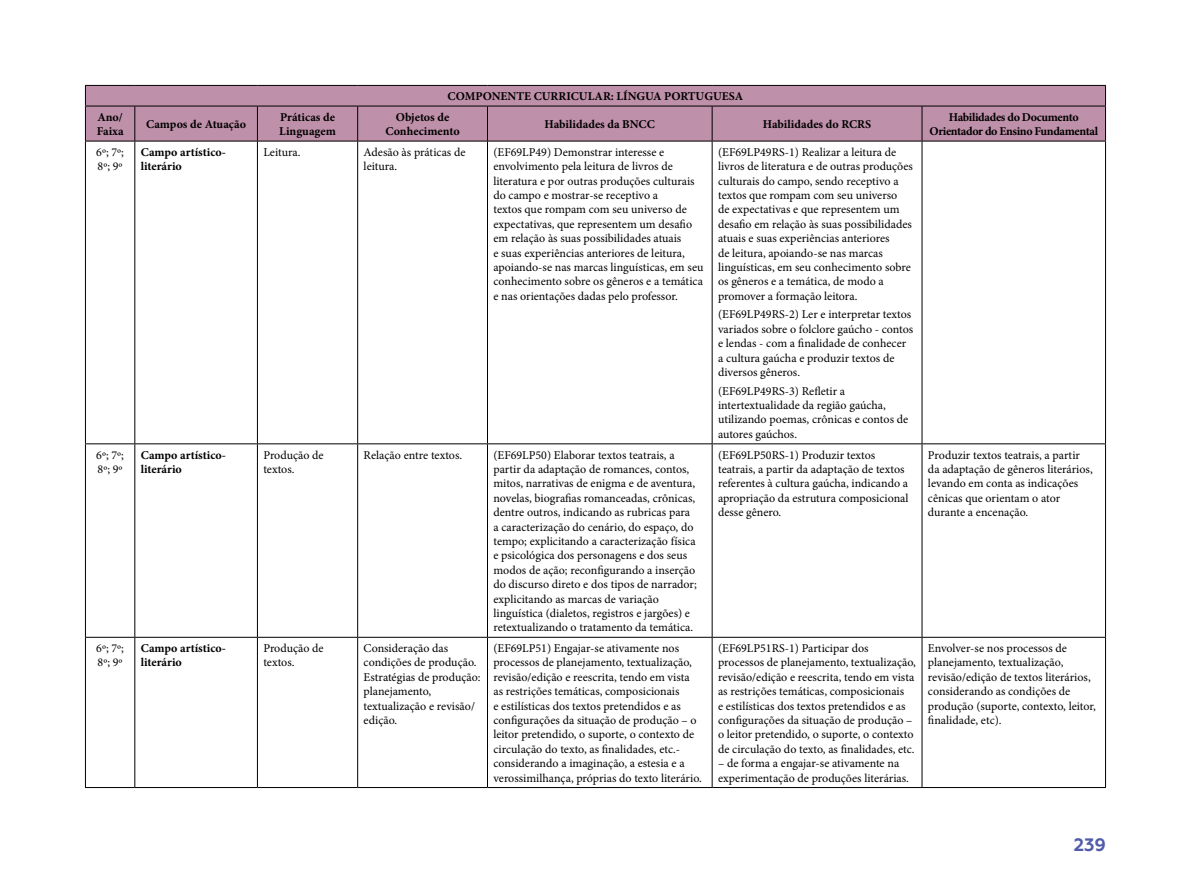
<style>
.page{position:relative;width:1191px;height:893px;background:#fff}
.page>*{position:absolute;margin:0;border:0;box-sizing:border-box;transform-origin:0 0}
.t1{font:700 18px "Geometria";color:#515ca9}
.t2{font:12px/14.4px "Minion Pro";color:#000}
.t3{font:700 12px/14.4px "Minion Pro";color:#000}
.t4{font:700 12px/14.4px "Minion Pro";letter-spacing:-.03em;color:#000;text-align:center}
</style>
<div class="page">
<div style="left:86px;top:86px;width:1019px;height:55px;background:#bf90a9"></div>
<hr style="left:85px;top:141px;width:1px;height:302px;background:#000">
<hr style="left:134px;top:141px;width:1px;height:302px;background:#000">
<hr style="left:257px;top:141px;width:1px;height:302px;background:#000">
<hr style="left:357px;top:141px;width:1px;height:302px;background:#000">
<hr style="left:487px;top:141px;width:1px;height:302px;background:#000">
<hr style="left:712px;top:141px;width:1px;height:302px;background:#000">
<hr style="left:921px;top:141px;width:1px;height:302px;background:#000">
<hr style="left:1105px;top:141px;width:1px;height:302px;background:#000">
<hr style="left:85px;top:443px;width:50px;height:1px;background:#000">
<hr style="left:85px;top:444px;width:1px;height:193px;background:#000">
<hr style="left:135px;top:443px;width:122px;height:1px;background:#000">
<hr style="left:134px;top:444px;width:1px;height:193px;background:#000">
<hr style="left:257px;top:443px;width:101px;height:1px;background:#000">
<hr style="left:257px;top:444px;width:1px;height:193px;background:#000">
<hr style="left:358px;top:443px;width:129px;height:1px;background:#000">
<hr style="left:357px;top:444px;width:1px;height:193px;background:#000">
<hr style="left:487px;top:443px;width:225px;height:1px;background:#000">
<hr style="left:487px;top:444px;width:1px;height:193px;background:#000">
<hr style="left:712px;top:443px;width:210px;height:1px;background:#000">
<hr style="left:712px;top:444px;width:1px;height:193px;background:#000">
<hr style="left:922px;top:443px;width:184px;height:1px;background:#000">
<hr style="left:921px;top:444px;width:1px;height:193px;background:#000">
<hr style="left:1105px;top:444px;width:1px;height:193px;background:#000">
<hr style="left:85px;top:637px;width:50px;height:1px;background:#000">
<hr style="left:85px;top:638px;width:1px;height:149px;background:#000">
<hr style="left:135px;top:637px;width:122px;height:1px;background:#000">
<hr style="left:134px;top:638px;width:1px;height:149px;background:#000">
<hr style="left:257px;top:637px;width:101px;height:1px;background:#000">
<hr style="left:257px;top:638px;width:1px;height:149px;background:#000">
<hr style="left:358px;top:637px;width:129px;height:1px;background:#000">
<hr style="left:357px;top:638px;width:1px;height:149px;background:#000">
<hr style="left:487px;top:637px;width:225px;height:1px;background:#000">
<hr style="left:487px;top:638px;width:1px;height:149px;background:#000">
<hr style="left:712px;top:637px;width:210px;height:1px;background:#000">
<hr style="left:712px;top:638px;width:1px;height:149px;background:#000">
<hr style="left:922px;top:637px;width:184px;height:1px;background:#000">
<hr style="left:921px;top:638px;width:1px;height:149px;background:#000">
<hr style="left:1105px;top:638px;width:1px;height:149px;background:#000">
<hr style="left:85px;top:787px;width:50px;height:1px;background:#000">
<hr style="left:135px;top:787px;width:122px;height:1px;background:#000">
<hr style="left:257px;top:787px;width:101px;height:1px;background:#000">
<hr style="left:358px;top:787px;width:129px;height:1px;background:#000">
<hr style="left:487px;top:787px;width:225px;height:1px;background:#000">
<hr style="left:712px;top:787px;width:210px;height:1px;background:#000">
<hr style="left:922px;top:787px;width:184px;height:1px;background:#000">
<hr style="left:85px;top:85px;width:50px;height:1px;background:#000">
<svg style="left:85px;top:86px;width:1px;height:20px"></svg>
<hr style="left:135px;top:85px;width:122px;height:1px;background:#000">
<hr style="left:257px;top:85px;width:101px;height:1px;background:#000">
<hr style="left:358px;top:85px;width:129px;height:1px;background:#000">
<hr style="left:487px;top:85px;width:225px;height:1px;background:#000">
<hr style="left:712px;top:85px;width:210px;height:1px;background:#000">
<hr style="left:922px;top:85px;width:184px;height:1px;background:#000">
<svg style="left:1105px;top:86px;width:1px;height:20px"></svg>
<hr style="left:85px;top:106px;width:50px;height:1px;background:#000">
<hr style="left:85px;top:106px;width:1px;height:35px;background:#000">
<hr style="left:135px;top:106px;width:122px;height:1px;background:#000">
<hr style="left:134px;top:106px;width:1px;height:35px;background:#000">
<hr style="left:257px;top:106px;width:101px;height:1px;background:#000">
<hr style="left:257px;top:106px;width:1px;height:35px;background:#000">
<hr style="left:358px;top:106px;width:129px;height:1px;background:#000">
<hr style="left:357px;top:106px;width:1px;height:35px;background:#000">
<hr style="left:487px;top:106px;width:225px;height:1px;background:#000">
<hr style="left:487px;top:106px;width:1px;height:35px;background:#000">
<hr style="left:712px;top:106px;width:210px;height:1px;background:#000">
<hr style="left:712px;top:106px;width:1px;height:35px;background:#000">
<hr style="left:922px;top:106px;width:184px;height:1px;background:#000">
<hr style="left:921px;top:106px;width:1px;height:35px;background:#000">
<hr style="left:1105px;top:106px;width:1px;height:35px;background:#000">
<hr style="left:85px;top:141px;width:50px;height:1px;background:#000">
<hr style="left:135px;top:141px;width:122px;height:1px;background:#000">
<hr style="left:257px;top:141px;width:101px;height:1px;background:#000">
<hr style="left:358px;top:141px;width:129px;height:1px;background:#000">
<hr style="left:487px;top:141px;width:225px;height:1px;background:#000">
<hr style="left:712px;top:141px;width:210px;height:1px;background:#000">
<hr style="left:922px;top:141px;width:184px;height:1px;background:#000">
<p class="t3" style="left:447px;top:89px;width:297px">COMPONENTE CURRICULAR: LÍNGUA PORTUGUESA</p>
<p class="t3" style="left:97px;top:110px;width:28px">Ano/<br>Faixa</p>
<p class="t3" style="left:146px;top:117px;width:101px">Campos de Atuação</p>
<p class="t3" style="left:279px;top:110px;width:58px">Práticas de<br>Linguagem</p>
<p class="t3" style="left:385px;top:110px;width:76px;text-align:center">Objetos de<br>Conhecimento</p>
<p class="t3" style="left:544px;top:117px;width:112px">Habilidades da BNCC</p>
<p class="t3" style="left:763px;top:117px;width:110px">Habilidades do RCRS</p>
<p class="t4" style="left:929px;top:110px;width:170px">Habilidades do Documento<br>Orientador do Ensino Fundamental</p>
<p class="t2" style="left:96px;top:145px;width:29px">6º; 7º;<br>8º; 9º</p>
<p class="t3" style="left:141px;top:145px;width:87px">Campo artístico&shy;literário</p>
<p class="t2" style="left:263px;top:145px;width:39px">Leitura.</p>
<p class="t2" style="left:363px;top:145px;width:103px">Adesão às práticas de leitura.</p>
<p class="t2" style="left:493px;top:145px;width:211px">(EF69LP49) Demonstrar interesse e envolvimento pela leitura de livros de literatura e por outras produções culturais do campo e mostrar-se receptivo a<br>textos que rompam com seu universo de expectativas, que representem um desafio em relação às suas possibilidades atuais<br>e suas experiências anteriores de leitura, apoiando-se nas marcas linguísticas, em seu conhecimento sobre os gêneros e a temática e nas orientações dadas pelo professor.</p>
<p class="t2" style="left:718px;top:145px;width:196px">(EF69LP49RS-1) Realizar a leitura de livros de literatura e de outras produções culturais do campo, sendo receptivo a textos que rompam com seu universo<br>de expectativas e que representem um desafio em relação às suas possibilidades atuais e suas experiências anteriores<br>de leitura, apoiando-se nas marcas linguísticas, em seu conhecimento sobre os gêneros e a temática, de modo a promover a formação leitora.</p>
<p class="t2" style="left:718px;top:307px;width:197px">(EF69LP49RS-2) Ler e interpretar textos variados sobre o folclore gaúcho - contos e lendas - com a finalidade de conhecer a cultura gaúcha e produzir textos de diversos gêneros.</p>
<p class="t2" style="left:718px;top:384px;width:192px">(EF69LP49RS-3) Refletir a intertextualidade da região gaúcha, utilizando poemas, crônicas e contos de autores gaúchos.</p>
<p class="t2" style="left:96px;top:447px;width:29px">6º; 7º;<br>8º; 9º</p>
<p class="t3" style="left:141px;top:447px;width:87px">Campo artístico&shy;literário</p>
<p class="t2" style="left:263px;top:447px;width:62px">Produção de textos.</p>
<p class="t2" style="left:363px;top:447px;width:100px">Relação entre textos.</p>
<p class="t2" style="left:493px;top:447px;width:205px">(EF69LP50) Elaborar textos teatrais, a partir da adaptação de romances, contos, mitos, narrativas de enigma e de aventura, novelas, biografias romanceadas, crônicas, dentre outros, indicando as rubricas para a caracterização do cenário, do espaço, do tempo; explicitando a caracterização física e psicológica dos personagens e dos seus modos de ação; reconfigurando a inserção do discurso direto e dos tipos de narrador; explicitando as marcas de variação linguística (dialetos, registros e jargões) e retextualizando o tratamento da temática.</p>
<p class="t2" style="left:718px;top:447px;width:192px">(EF69LP50RS-1) Produzir textos teatrais, a partir da adaptação de textos referentes à cultura gaúcha, indicando a apropriação da estrutura composicional desse gênero.</p>
<p class="t2" style="left:928px;top:447px;width:166px">Produzir textos teatrais, a partir da adaptação de gêneros literários, levando em conta as indicações cênicas que orientam o ator durante a encenação.</p>
<p class="t2" style="left:96px;top:641px;width:29px">6º; 7º;<br>8º; 9º</p>
<p class="t3" style="left:141px;top:641px;width:87px">Campo artístico&shy;literário</p>
<p class="t2" style="left:263px;top:641px;width:62px">Produção de textos.</p>
<p class="t2" style="left:363px;top:641px;width:118px">Consideração das condições de produção.<br>Estratégias de produção: planejamento, textualização e revisão/ edição.</p>
<p class="t2" style="left:493px;top:641px;width:210px">(EF69LP51) Engajar-se ativamente nos processos de planejamento, textualização, revisão/edição e reescrita, tendo em vista as restrições temáticas, composicionais<br>e estilísticas dos textos pretendidos e as configurações da situação de produção – o leitor pretendido, o suporte, o contexto de circulação do texto, as finalidades, etc.- considerando a imaginação, a estesia e a verossimilhança, próprias do texto literário.</p>
<p class="t2" style="left:718px;top:641px;width:199px">(EF69LP51RS-1) Participar dos processos de planejamento, textualização, revisão/edição e reescrita, tendo em vista as restrições temáticas, composicionais<br>e estilísticas dos textos pretendidos e as configurações da situação de produção – o leitor pretendido, o suporte, o contexto de circulação do texto, as finalidades, etc.</p>
<p class="t2" style="left:928px;top:641px;width:169px">Envolver-se nos processos de planejamento, textualização, revisão/edição de textos literários, considerando as condições de produção (suporte, contexto, leitor, finalidade, etc).</p>
<p class="t2" style="left:718px;top:756px;width:192px">– de forma a engajar-se ativamente na experimentação de produções literárias.</p>
<h1 class="t1" style="left:1073px;top:834px;width:34px">239</h1>
</div>
